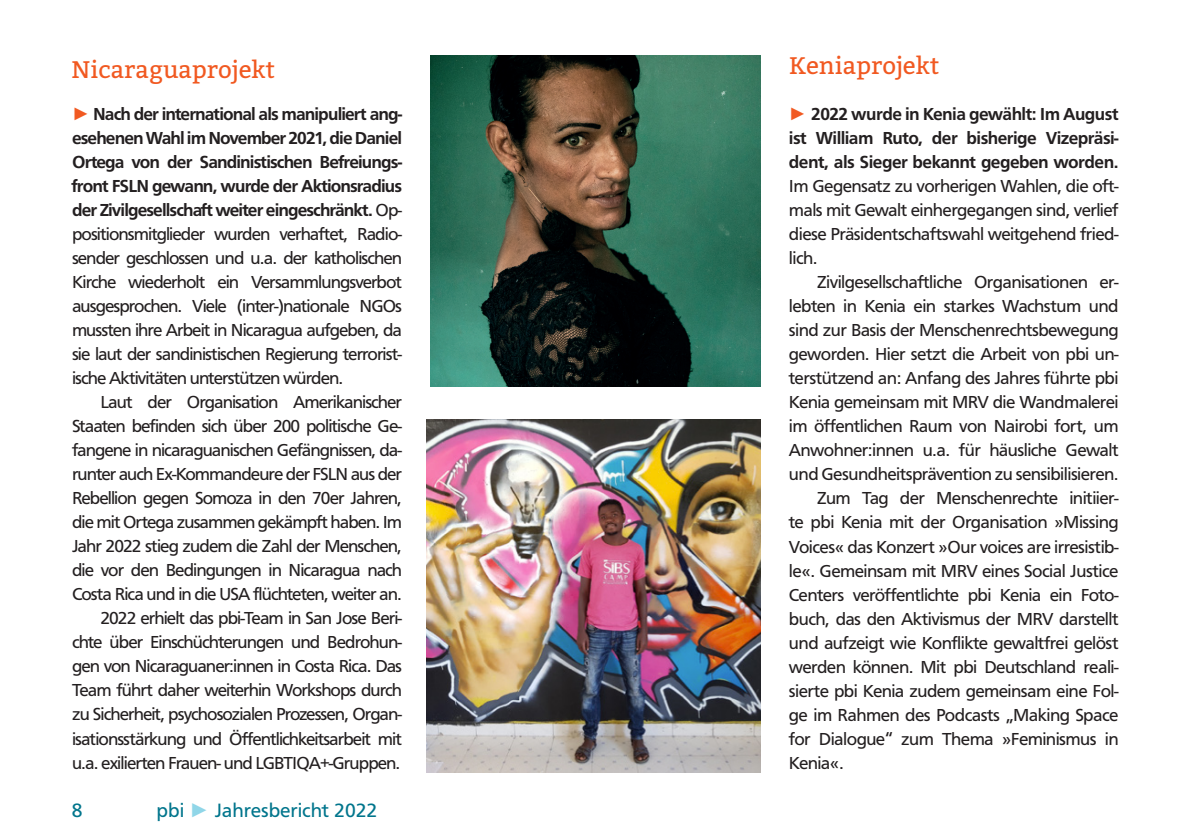
<style>
.page{position:relative;width:1191px;height:840px;background:#fff}
.page>*{position:absolute;margin:0;border:0;box-sizing:border-box;transform-origin:0 0}
.t1{font:24px "Bitter";color:#f15921}
.t2{font:20px "Carto Gothic Std";color:#00758c}
.t3{font:18px/24px "Carto Gothic Std";letter-spacing:-.04em;color:#231f20;text-align:justify}
.t4{font:700 18px/24px "Carto Gothic Std";letter-spacing:-.03em;color:#231f20;text-align:justify}
.s1{font-family:"Arial";color:#f15921}
.s2{font-weight:700}
.s3{font-family:"Arial";color:#90d6e8}
.s4{font-family:"Arial";font-weight:400;color:#f15921}
</style>
<div class="page">
<img style="left:430px;top:56px;width:330px;height:330px">
<img style="left:426px;top:420px;width:334px;height:351px">
<h1 class="t1" style="left:71px;top:56px;width:205px">Nicaraguaprojekt</h1>
<p class="t3" style="left:72px;top:102px;width:331px"><span class="s1">►</span> <span class="s2">Nach der international als manipuliert ang&shy;esehenen Wahl im November 2021, die Daniel Ortega von der Sandinistischen Befreiungs&shy;front FSLN gewann, wurde der Aktionsradius der Zivilgesellschaft weiter eingeschränkt.</span> Op&shy;positionsmitglieder wurden verhaftet, Radio&shy;sender geschlossen und u.a. der katholischen Kirche wiederholt ein Versammlungsverbot ausgesprochen. Viele (inter-)nationale NGOs mussten ihre Arbeit in Nicaragua aufgeben, da sie laut der sandinistischen Regierung terrorist&shy;ische Aktivitäten unterstützen würden.</p>
<p class="t3" style="left:72px;top:390px;width:331px;text-align:right">Laut der Organisation Amerikanischer Staaten befinden sich über 200 politische Ge&shy;fangene in nicaraguanischen Gefängnissen, da&shy;runter auch Ex-Kommandeure der FSLN aus der Rebellion gegen Somoza in den 70er Jahren, die mit Ortega zusammen gekämpft haben. Im Jahr 2022 stieg zudem die Zahl der Menschen, die vor den Bedingungen in Nicaragua nach Costa Rica und in die USA flüchteten, weiter an.<br>2022 erhielt das pbi-Team in San Jose Beri&shy;chte über Einschüchterungen und Bedrohun&shy;gen von Nicaraguaner:innen in Costa Rica. Das Team führt daher weiterhin Workshops durch zu Sicherheit, psychosozialen Prozessen, Organ&shy;isationsstärkung und Öffentlichkeitsarbeit mit u.a. exilierten Frauen- und LGBTIQA+-Gruppen.</p>
<p class="t2" style="left:72px;top:798px;width:12px">8</p>
<p class="t2" style="left:156px;top:798px;width:222px">pbi <span class="s3">►</span> Jahresbericht 2022</p>
<h1 class="t1" style="left:789px;top:51px;width:152px">Keniaprojekt</h1>
<p class="t4" style="left:789px;top:102px;width:331px"><span class="s4">►</span> 2022 wurde in Kenia gewählt: Im August ist William Ruto, der bisherige Vizepräsi&shy;dent, als Sieger bekannt gegeben worden.</p>
<p class="t3" style="left:789px;top:174px;width:331px">Im Gegensatz zu vorherigen Wahlen, die oft&shy;mals mit Gewalt einhergegangen sind, verlief diese Präsidentschaftswahl weitgehend fried&shy;lich.</p>
<p class="t3" style="left:817px;top:270px;width:303px">Zivilgesellschaftliche Organisationen er-</p>
<p class="t3" style="left:789px;top:294px;width:331px">lebten in Kenia ein starkes Wachstum und</p>
<p class="t3" style="left:789px;top:318px;width:331px">sind zur Basis der Menschenrechtsbewegung</p>
<p class="t3" style="left:789px;top:342px;width:331px">geworden. Hier setzt die Arbeit von pbi un-</p>
<p class="t3" style="left:789px;top:366px;width:331px">terstützend an: Anfang des Jahres führte pbi</p>
<p class="t3" style="left:789px;top:390px;width:331px">Kenia gemeinsam mit MRV die Wandmalerei</p>
<p class="t3" style="left:789px;top:414px;width:331px">im öffentlichen Raum von Nairobi fort, um</p>
<p class="t3" style="left:789px;top:438px;width:331px">Anwohner:innen u.a. für häusliche Gewalt</p>
<p class="t3" style="left:789px;top:462px;width:331px">und Gesundheitsprävention zu sensibilisieren.</p>
<p class="t3" style="left:817px;top:486px;width:303px">Zum Tag der Menschenrechte initiier-</p>
<p class="t3" style="left:789px;top:510px;width:331px">te pbi Kenia mit der Organisation »Missing</p>
<p class="t3" style="left:789px;top:534px;width:331px">Voices« das Konzert »Our voices are irresistib-</p>
<p class="t3" style="left:789px;top:558px;width:331px">le«. Gemeinsam mit MRV eines Social Justice</p>
<p class="t3" style="left:789px;top:582px;width:331px">Centers veröffentlichte pbi Kenia ein Foto-</p>
<p class="t3" style="left:789px;top:606px;width:331px">buch, das den Aktivismus der MRV darstellt</p>
<p class="t3" style="left:789px;top:630px;width:331px">und aufzeigt wie Konflikte gewaltfrei gelöst</p>
<p class="t3" style="left:789px;top:654px;width:331px">werden können. Mit pbi Deutschland reali-</p>
<p class="t3" style="left:789px;top:678px;width:331px">sierte pbi Kenia zudem gemeinsam eine Fol-</p>
<p class="t3" style="left:789px;top:702px;width:331px">ge im Rahmen des Podcasts „Making Space</p>
<p class="t3" style="left:789px;top:726px;width:331px">for Dialogue“ zum Thema »Feminismus in</p>
<p class="t3" style="left:789px;top:750px;width:56px">Kenia«.</p>
</div>
